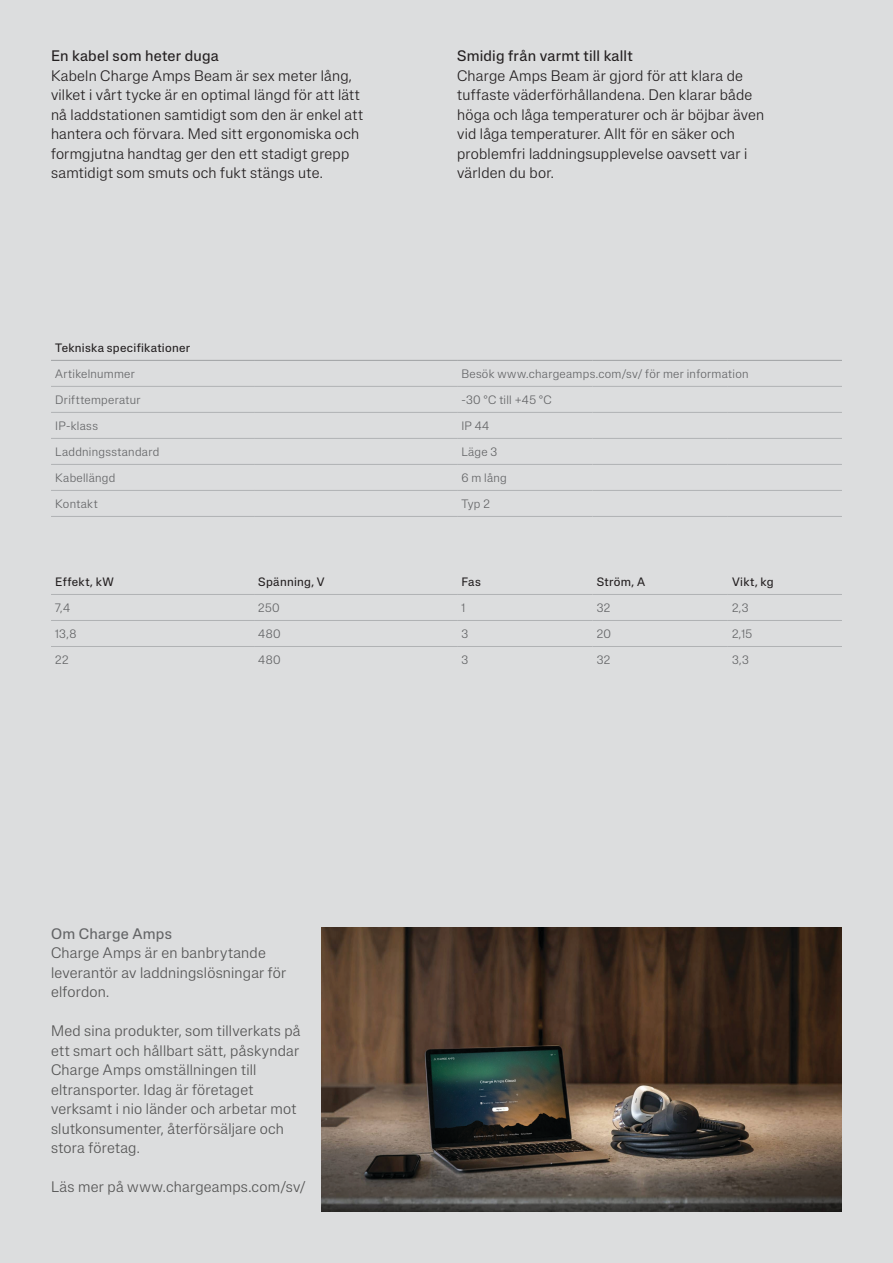
<style>
.page{position:relative;width:893px;height:1263px;background:#dcddde}
.page>*{position:absolute;margin:0;border:0;box-sizing:border-box;transform-origin:0 0}
.Body_10_13{font:300 15px/19.5px "Lateral Standard";letter-spacing:.015em;color:#231f20}
.Body_10_13-2{font:300 15px/19.5px "Lateral Standard";letter-spacing:.015em;color:#545454}
.Headline_10_13{font:15px "Lateral Standard";letter-spacing:.015em;color:#231f20}
.Headline_10_13-2{font:15px "Lateral Standard";letter-spacing:.015em;color:#636466}
.Table_body{font:300 12px "Lateral Standard";letter-spacing:.025em;color:#636466}
.Table_headline{font:12px "Lateral Standard";letter-spacing:.025em;color:#231f20}
</style>
<div class="page">
<hr style="left:51px;top:386px;width:203px;height:1px;background:#b0b2b4">
<hr style="left:254px;top:386px;width:203px;height:1px;background:#b0b2b4">
<hr style="left:457px;top:386px;width:135px;height:1px;background:#b0b2b4">
<hr style="left:592px;top:386px;width:136px;height:1px;background:#b0b2b4">
<hr style="left:728px;top:386px;width:114px;height:1px;background:#b0b2b4">
<hr style="left:51px;top:412px;width:203px;height:1px;background:#b0b2b4">
<hr style="left:254px;top:412px;width:203px;height:1px;background:#b0b2b4">
<hr style="left:457px;top:412px;width:135px;height:1px;background:#b0b2b4">
<hr style="left:592px;top:412px;width:136px;height:1px;background:#b0b2b4">
<hr style="left:728px;top:412px;width:114px;height:1px;background:#b0b2b4">
<hr style="left:51px;top:438px;width:203px;height:1px;background:#b0b2b4">
<hr style="left:254px;top:438px;width:203px;height:1px;background:#b0b2b4">
<hr style="left:457px;top:438px;width:135px;height:1px;background:#b0b2b4">
<hr style="left:592px;top:438px;width:136px;height:1px;background:#b0b2b4">
<hr style="left:728px;top:438px;width:114px;height:1px;background:#b0b2b4">
<hr style="left:51px;top:464px;width:203px;height:1px;background:#b0b2b4">
<hr style="left:254px;top:464px;width:203px;height:1px;background:#b0b2b4">
<hr style="left:457px;top:464px;width:135px;height:1px;background:#b0b2b4">
<hr style="left:592px;top:464px;width:136px;height:1px;background:#b0b2b4">
<hr style="left:728px;top:464px;width:114px;height:1px;background:#b0b2b4">
<hr style="left:51px;top:490px;width:203px;height:1px;background:#b0b2b4">
<hr style="left:254px;top:490px;width:203px;height:1px;background:#b0b2b4">
<hr style="left:457px;top:490px;width:135px;height:1px;background:#b0b2b4">
<hr style="left:592px;top:490px;width:136px;height:1px;background:#b0b2b4">
<hr style="left:728px;top:490px;width:114px;height:1px;background:#b0b2b4">
<hr style="left:51px;top:516px;width:203px;height:1px;background:#b0b2b4">
<hr style="left:254px;top:516px;width:203px;height:1px;background:#b0b2b4">
<hr style="left:457px;top:516px;width:135px;height:1px;background:#b0b2b4">
<hr style="left:592px;top:516px;width:136px;height:1px;background:#b0b2b4">
<hr style="left:728px;top:516px;width:114px;height:1px;background:#b0b2b4">
<hr style="left:457px;top:594px;width:135px;height:1px;background:#b0b2b4">
<hr style="left:457px;top:620px;width:135px;height:1px;background:#b0b2b4">
<hr style="left:457px;top:646px;width:135px;height:1px;background:#b0b2b4">
<hr style="left:51px;top:360px;width:203px;height:1px;background:#9ea0a2">
<hr style="left:254px;top:360px;width:203px;height:1px;background:#9ea0a2">
<hr style="left:457px;top:360px;width:135px;height:1px;background:#9ea0a2">
<hr style="left:592px;top:360px;width:136px;height:1px;background:#9ea0a2">
<hr style="left:728px;top:360px;width:114px;height:1px;background:#9ea0a2">
<hr style="left:51px;top:594px;width:203px;height:1px;background:#b0b2b4">
<hr style="left:51px;top:620px;width:203px;height:1px;background:#b0b2b4">
<hr style="left:51px;top:646px;width:203px;height:1px;background:#b0b2b4">
<hr style="left:254px;top:594px;width:203px;height:1px;background:#b0b2b4">
<hr style="left:254px;top:620px;width:203px;height:1px;background:#b0b2b4">
<hr style="left:254px;top:646px;width:203px;height:1px;background:#b0b2b4">
<hr style="left:592px;top:594px;width:136px;height:1px;background:#b0b2b4">
<hr style="left:592px;top:620px;width:136px;height:1px;background:#b0b2b4">
<hr style="left:592px;top:646px;width:136px;height:1px;background:#b0b2b4">
<hr style="left:728px;top:594px;width:114px;height:1px;background:#b0b2b4">
<hr style="left:728px;top:620px;width:114px;height:1px;background:#b0b2b4">
<hr style="left:728px;top:646px;width:114px;height:1px;background:#b0b2b4">
<img style="left:322px;top:928px;width:520px;height:284px">
<p class="Headline_10_13" style="left:51px;top:47px;width:169px">En kabel som heter duga</p>
<p class="Body_10_13" style="left:51px;top:66px;width:314px">Kabeln Charge Amps Beam är sex meter lång, vilket i vårt tycke är en optimal längd för att lätt nå laddstationen samtidigt som den är enkel att hantera och förvara. Med sitt ergonomiska och formgjutna handtag ger den ett stadigt grepp samtidigt som smuts och fukt stängs ute.</p>
<p class="Headline_10_13" style="left:457px;top:47px;width:177px">Smidig från varmt till kallt</p>
<p class="Body_10_13" style="left:457px;top:66px;width:309px">Charge Amps Beam är gjord för att klara de tuffaste väderförhållandena. Den klarar både höga och låga temperaturer och är böjbar även vid låga temperaturer. Allt för en säker och problemfri laddningsupplevelse oavsett var i världen du bor.</p>
<p class="Table_headline" style="left:55px;top:341px;width:136px">Tekniska specifikationer</p>
<p class="Table_body" style="left:55px;top:367px;width:81px">Artikelnummer</p>
<p class="Table_body" style="left:461px;top:367px;width:289px">Besök www.chargeamps.com/sv/ för mer information</p>
<p class="Table_body" style="left:55px;top:393px;width:87px">Drifttemperatur</p>
<p class="Table_body" style="left:461px;top:393px;width:92px">-30 °C till +45 °C</p>
<p class="Table_body" style="left:55px;top:419px;width:44px">IP-klass</p>
<p class="Table_body" style="left:461px;top:419px;width:29px">IP 44</p>
<p class="Table_body" style="left:55px;top:445px;width:106px">Laddningsstandard</p>
<p class="Table_body" style="left:461px;top:445px;width:38px">Läge 3</p>
<p class="Table_body" style="left:55px;top:471px;width:62px">Kabellängd</p>
<p class="Table_body" style="left:461px;top:471px;width:47px">6 m lång</p>
<p class="Table_body" style="left:55px;top:497px;width:44px">Kontakt</p>
<p class="Table_body" style="left:461px;top:497px;width:30px">Typ 2</p>
<p class="Table_headline" style="left:55px;top:575px;width:60px">Effekt, kW</p>
<p class="Table_headline" style="left:258px;top:575px;width:68px">Spänning, V</p>
<p class="Table_headline" style="left:461px;top:575px;width:21px">Fas</p>
<p class="Table_headline" style="left:597px;top:575px;width:50px">Ström, A</p>
<p class="Table_headline" style="left:732px;top:575px;width:43px">Vikt, kg</p>
<p class="Table_body" style="left:55px;top:601px;width:16px">7,4</p>
<p class="Table_body" style="left:258px;top:601px;width:23px">250</p>
<p class="Table_body" style="left:461px;top:601px;width:5px">1</p>
<p class="Table_body" style="left:597px;top:601px;width:15px">32</p>
<p class="Table_body" style="left:732px;top:601px;width:18px">2,3</p>
<p class="Table_body" style="left:55px;top:627px;width:23px">13,8</p>
<p class="Table_body" style="left:258px;top:627px;width:24px">480</p>
<p class="Table_body" style="left:461px;top:627px;width:8px">3</p>
<p class="Table_body" style="left:597px;top:627px;width:16px">20</p>
<p class="Table_body" style="left:732px;top:627px;width:22px">2,15</p>
<p class="Table_body" style="left:55px;top:653px;width:15px">22</p>
<p class="Table_body" style="left:258px;top:653px;width:24px">480</p>
<p class="Table_body" style="left:461px;top:653px;width:8px">3</p>
<p class="Table_body" style="left:597px;top:653px;width:15px">32</p>
<p class="Table_body" style="left:732px;top:653px;width:18px">3,3</p>
<p class="Headline_10_13-2" style="left:51px;top:925px;width:122px">Om Charge Amps</p>
<p class="Body_10_13-2" style="left:51px;top:943px;width:237px">Charge Amps är en banbrytande leverantör av laddningslösningar för elfordon.</p>
<p class="Body_10_13-2" style="left:51px;top:1021px;width:251px">Med sina produkter, som tillverkats på ett smart och hållbart sätt, påskyndar Charge Amps omställningen till eltransporter. Idag är företaget verksamt i nio länder och arbetar mot slutkonsumenter, återförsäljare och stora företag.</p>
<p class="Body_10_13-2" style="left:51px;top:1177px;width:256px">Läs mer på www.chargeamps.com/sv/</p>
</div>
